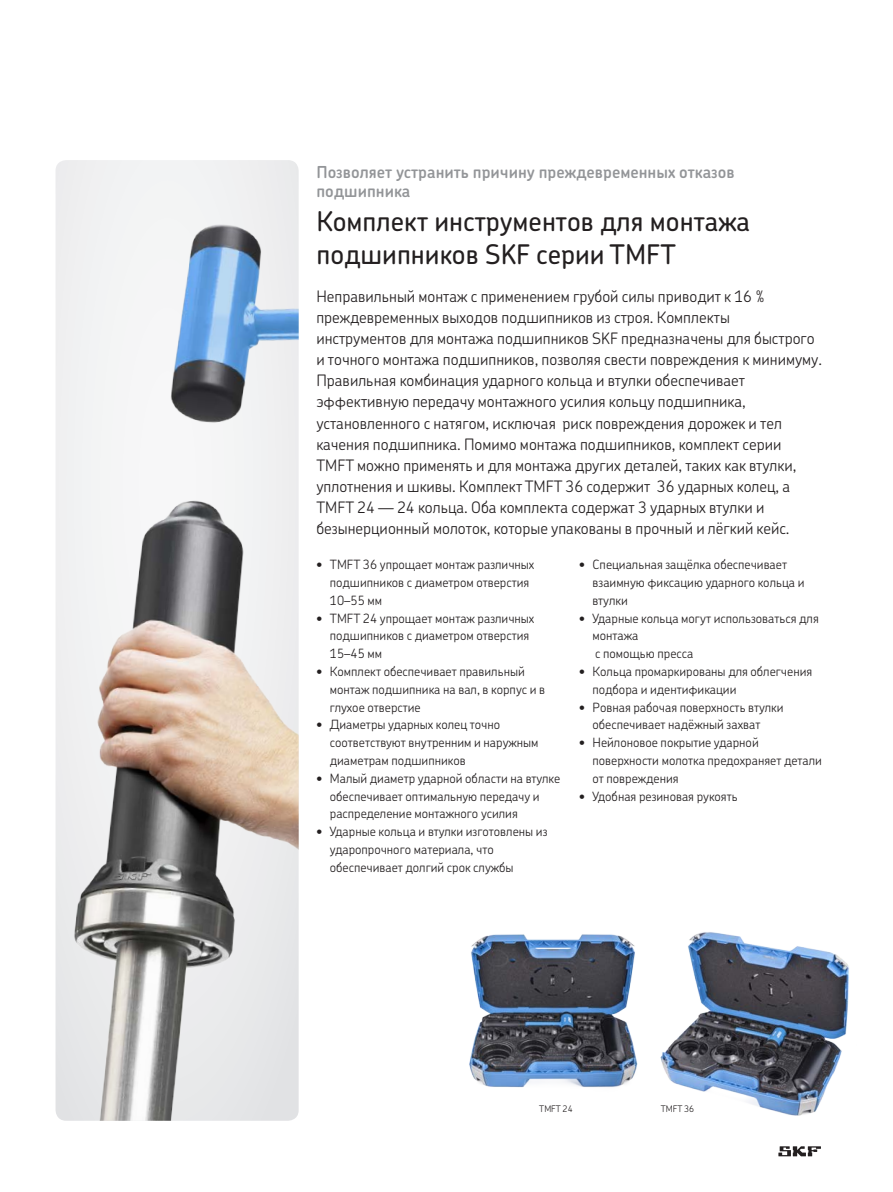
<style>
.page{position:relative;width:893px;height:1192px;background:#fff}
.page>*{position:absolute;margin:0;border:0;box-sizing:border-box;transform-origin:0 0}
.t1{font:500 27px/33px "SKF Chevin OT";color:#231f20}
.t2{font:600 16.5px/19.5px "SKF Chevin OT";color:#939598}
.t3{font:300 15.75px/21px "SKF Chevin OT";color:#231f20}
.t4{font:300 12.75px/17.7px "SKF Chevin OT";color:#231f20}
.t5{font:300 9px "SKF Chevin OT";color:#231f20}
</style>
<div class="page">
<svg style="left:778px;top:1146px;width:43px;height:9px"></svg>
<div style="left:56px;top:160px;width:243px;height:25px;background:#f0f1f2"></div>
<img style="left:56px;top:185px;width:243px;height:935px">
<img style="left:660px;top:932px;width:189px;height:184px">
<img style="left:469px;top:934px;width:169px;height:154px">
<p class="t2" style="left:316px;top:161px;width:420px">Позволяет устранить причину преждевременных отказов подшипника</p>
<h1 class="t1" style="left:316px;top:202px;width:435px">Комплект инструментов для монтажа подшипников SKF серии TMFT</h1>
<p class="t3" style="left:316px;top:284px;width:507px">Неправильный монтаж с применением грубой силы приводит к 16 % преждевременных выходов подшипников из строя. Комплекты инструментов для монтажа подшипников SKF предназначены для быстрого и точного монтажа подшипников, позволяя свести повреждения к минимуму.<br>Правильная комбинация ударного кольца и втулки обеспечивает эффективную передачу монтажного усилия кольцу подшипника, установленного с натягом, исключая риск повреждения дорожек и тел качения подшипника. Помимо монтажа подшипников, комплект серии TMFT можно применять и для монтажа других деталей, таких как втулки, уплотнения и шкивы. Комплект TMFT 36 содержит 36 ударных колец, а TMFT 24 — 24 кольца. Оба комплекта содержат 3 ударных втулки и безынерционный молоток, которые упакованы в прочный и лёгкий кейс.</p>
<p class="t4" style="left:330px;top:554px;width:206px;text-indent:-14px">• TMFT 36 упрощает монтаж различных подшипников с диаметром отверстия<br>10–55 мм</p>
<p class="t4" style="left:330px;top:607px;width:206px;text-indent:-14px">• TMFT 24 упрощает монтаж различных подшипников с диаметром отверстия<br>15–45 мм</p>
<p class="t4" style="left:330px;top:660px;width:217px;text-indent:-14px">• Комплект обеспечивает правильный монтаж подшипника на вал, в корпус и в глухое отверстие</p>
<p class="t4" style="left:330px;top:714px;width:210px;text-indent:-14px">• Диаметры ударных колец точно соответствуют внутренним и наружным диаметрам подшипников</p>
<p class="t4" style="left:330px;top:767px;width:232px;text-indent:-14px">• Малый диаметр ударной области на втулке обеспечивает оптимальную передачу и распределение монтажного усилия</p>
<p class="t4" style="left:330px;top:820px;width:219px;text-indent:-14px">• Ударные кольца и втулки изготовлены из ударопрочного материала, что обеспечивает долгий срок службы</p>
<p class="t4" style="left:592px;top:554px;width:213px;text-indent:-14px">• Специальная защёлка обеспечивает взаимную фиксацию ударного кольца и втулки</p>
<p class="t4" style="left:592px;top:607px;width:228px;text-indent:-14px">• Ударные кольца могут использоваться для монтажа<br>с помощью пресса</p>
<p class="t4" style="left:592px;top:660px;width:221px;text-indent:-14px">• Кольца промаркированы для облегчения подбора и идентификации</p>
<p class="t4" style="left:592px;top:696px;width:192px;text-indent:-14px">• Ровная рабочая поверхность втулки обеспечивает надёжный захват</p>
<p class="t4" style="left:592px;top:731px;width:231px;text-indent:-14px">• Нейлоновое покрытие ударной поверхности молотка предохраняет детали от повреждения</p>
<p class="t4" style="left:579px;top:785px;width:160px">• Удобная резиновая рукоять</p>
<p class="t5" style="left:539px;top:1100px;width:35px">TMFT 24</p>
<p class="t5" style="left:661px;top:1100px;width:35px">TMFT 36</p>
</div>
